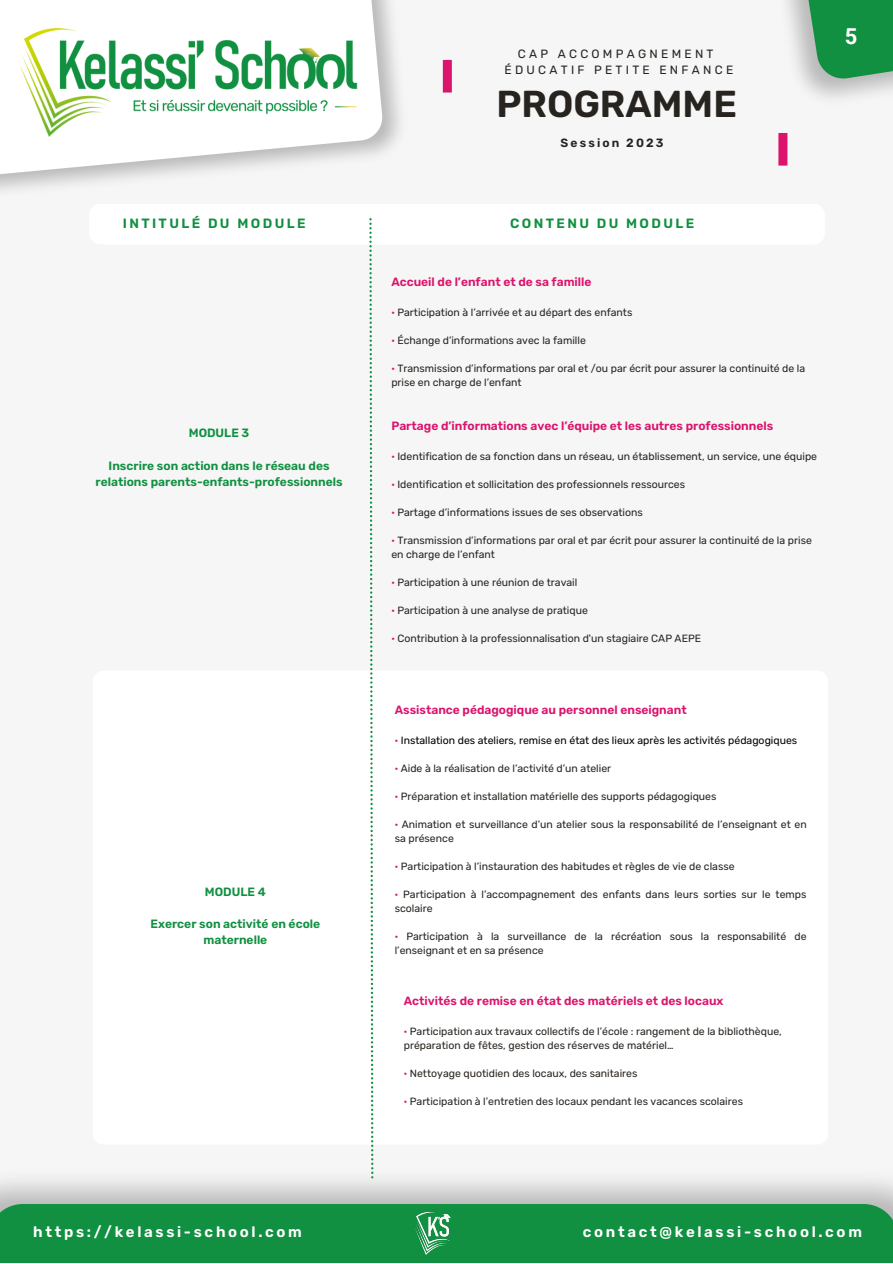
<style>
.page{position:relative;width:893px;height:1264px;background:#fff}
.page>*{position:absolute;margin:0;border:0;box-sizing:border-box;transform-origin:0 0}
.t1{font:600 37.5px "Rubik";color:#27231f}
.t2{font:700 21.9px "Roboto";color:#fff}
.t3{font:600 15px "Rubik";letter-spacing:.18em;color:#fff}
.t4{font:600 13.5px "Rubik";letter-spacing:.18em;color:#109040}
.t5{font:600 12px "Rubik";color:#dc136c}
.t6{font:600 12px/16px "Rubik";color:#109040;text-align:center}
.t7{font:12px "Rubik";letter-spacing:.275em;color:#27231f}
.t8{font:600 12px "Rubik";letter-spacing:.18em;color:#27231f}
.t9{font:10.5px/14px "Rubik";color:#27231f}
.t10{font:10.5px "Rubik";color:#000}
.s1{color:#dc136c}
</style>
<div class="page">
<div style="left:0;top:0;width:892px;height:1262px;background:#f6f6f6"></div>
<svg style="left:782px;top:0;width:110px;height:82px;background:#58aa77"></svg>
<svg style="left:0;top:0;width:384px;height:195px"></svg>
<img style="left:5px;top:6px;width:367px;height:140px">
<div style="left:0;top:1203px;width:892px;height:59px;background:#109040"></div>
<img style="left:406px;top:1206px;width:54px;height:51px">
<div style="left:443px;top:60px;width:9px;height:32px;background:#dc136c"></div>
<div style="left:778px;top:133px;width:9px;height:33px;background:#dc136c"></div>
<div style="left:89px;top:204px;width:735px;height:40px;background:#fff;border-radius:11px"></div>
<div style="left:93px;top:670px;width:735px;height:474px;background:#fff;border-radius:11px"></div>
<svg style="left:369px;top:218px;width:4px;height:960px"></svg>
<p class="t4" style="left:123px;top:215px;width:184px">INTITULÉ DU MODULE</p>
<p class="t6" style="left:189px;top:425px;width:62px">MODULE 3</p>
<p class="t6" style="left:95px;top:457px;width:249px">Inscrire son action dans le réseau des relations parents-enfants-professionnels</p>
<p class="t6" style="left:205px;top:883px;width:62px">MODULE 4</p>
<p class="t6" style="left:150px;top:915px;width:171px">Exercer son activité en école maternelle</p>
<p class="t7" style="left:518px;top:47px;width:197px">CAP ACCOMPAGNEMENT</p>
<p class="t7" style="left:504px;top:62px;width:230px">ÉDUCATIF PETITE ENFANCE</p>
<p class="t1" style="left:496px;top:81px;width:242px">PROGRAMME</p>
<p class="t8" style="left:560px;top:135px;width:105px">Session 2023</p>
<p class="t4" style="left:510px;top:215px;width:186px">CONTENU DU MODULE</p>
<p class="t5" style="left:391px;top:275px;width:202px">Accueil de l’enfant et de sa famille</p>
<p class="t9" style="left:391px;top:305px;width:242px"><span class="s1">·</span> Participation à l’arrivée et au départ des enfants</p>
<p class="t9" style="left:391px;top:333px;width:196px"><span class="s1">·</span> Échange d’informations avec la famille</p>
<p class="t9" style="left:391px;top:361px;width:415px"><span class="s1">·</span> Transmission d’informations par oral et /ou par écrit pour assurer la continuité de la</p>
<p class="t9" style="left:391px;top:375px;width:132px">prise en charge de l’enfant</p>
<p class="t5" style="left:391px;top:419px;width:383px">Partage d’informations avec l’équipe et les autres professionnels</p>
<p class="t9" style="left:391px;top:449px;width:427px"><span class="s1">·</span> Identification de sa fonction dans un réseau, un établissement, un service, une équipe</p>
<p class="t9" style="left:391px;top:477px;width:295px"><span class="s1">·</span> Identification et sollicitation des professionnels ressources</p>
<p class="t9" style="left:391px;top:505px;width:253px"><span class="s1">·</span> Partage d’informations issues de ses observations</p>
<p class="t9" style="left:391px;top:533px;width:422px"><span class="s1">·</span> Transmission d’informations par oral et par écrit pour assurer la continuité de la prise</p>
<p class="t9" style="left:391px;top:547px;width:105px">en charge de l’enfant</p>
<p class="t9" style="left:391px;top:575px;width:187px"><span class="s1">·</span> Participation à une réunion de travail</p>
<p class="t9" style="left:391px;top:603px;width:198px"><span class="s1">·</span> Participation à une analyse de pratique</p>
<p class="t9" style="left:391px;top:631px;width:311px"><span class="s1">·</span> Contribution à la professionnalisation d'un stagiaire CAP AEPE</p>
<p class="t5" style="left:395px;top:703px;width:293px">Assistance pédagogique au personnel enseignant</p>
<p class="t10" style="left:395px;top:734px;width:404px"><span class="s1">·</span> Installation des ateliers, remise en état des lieux après les activités pédagogiques</p>
<p class="t9" style="left:395px;top:761px;width:218px"><span class="s1">·</span> Aide à la réalisation de l’activité d’un atelier</p>
<p class="t9" style="left:395px;top:789px;width:323px"><span class="s1">·</span> Préparation et installation matérielle des supports pédagogiques</p>
<p class="t9" style="left:395px;top:817px;width:413px"><span class="s1">·</span> Animation et surveillance d’un atelier sous la responsabilité de l’enseignant et en sa présence</p>
<p class="t9" style="left:395px;top:859px;width:341px"><span class="s1">·</span> Participation à l’instauration des habitudes et règles de vie de classe</p>
<p class="t9" style="left:395px;top:887px;width:413px"><span class="s1">·</span> Participation à l’accompagnement des enfants dans leurs sorties sur le temps scolaire</p>
<p class="t9" style="left:395px;top:929px;width:413px"><span class="s1">·</span> Participation à la surveillance de la récréation sous la responsabilité de l’enseignant et en sa présence</p>
<p class="t5" style="left:404px;top:993px;width:321px">Activités de remise en état des matériels et des locaux</p>
<p class="t9" style="left:404px;top:1024px;width:379px"><span class="s1">·</span> Participation aux travaux collectifs de l’école : rangement de la bibliothèque,</p>
<p class="t9" style="left:404px;top:1038px;width:271px">préparation de fêtes, gestion des réserves de matériel…</p>
<p class="t9" style="left:404px;top:1066px;width:235px"><span class="s1">·</span> Nettoyage quotidien des locaux, des sanitaires</p>
<p class="t9" style="left:404px;top:1094px;width:341px"><span class="s1">·</span> Participation à l’entretien des locaux pendant les vacances scolaires</p>
<p class="t2" style="left:844px;top:24px;width:14px">5</p>
<p class="t3" style="left:33px;top:1223px;width:270px">https://kelassi-school.com</p>
<p class="t3" style="left:583px;top:1223px;width:280px">contact@kelassi-school.com</p>
</div>
